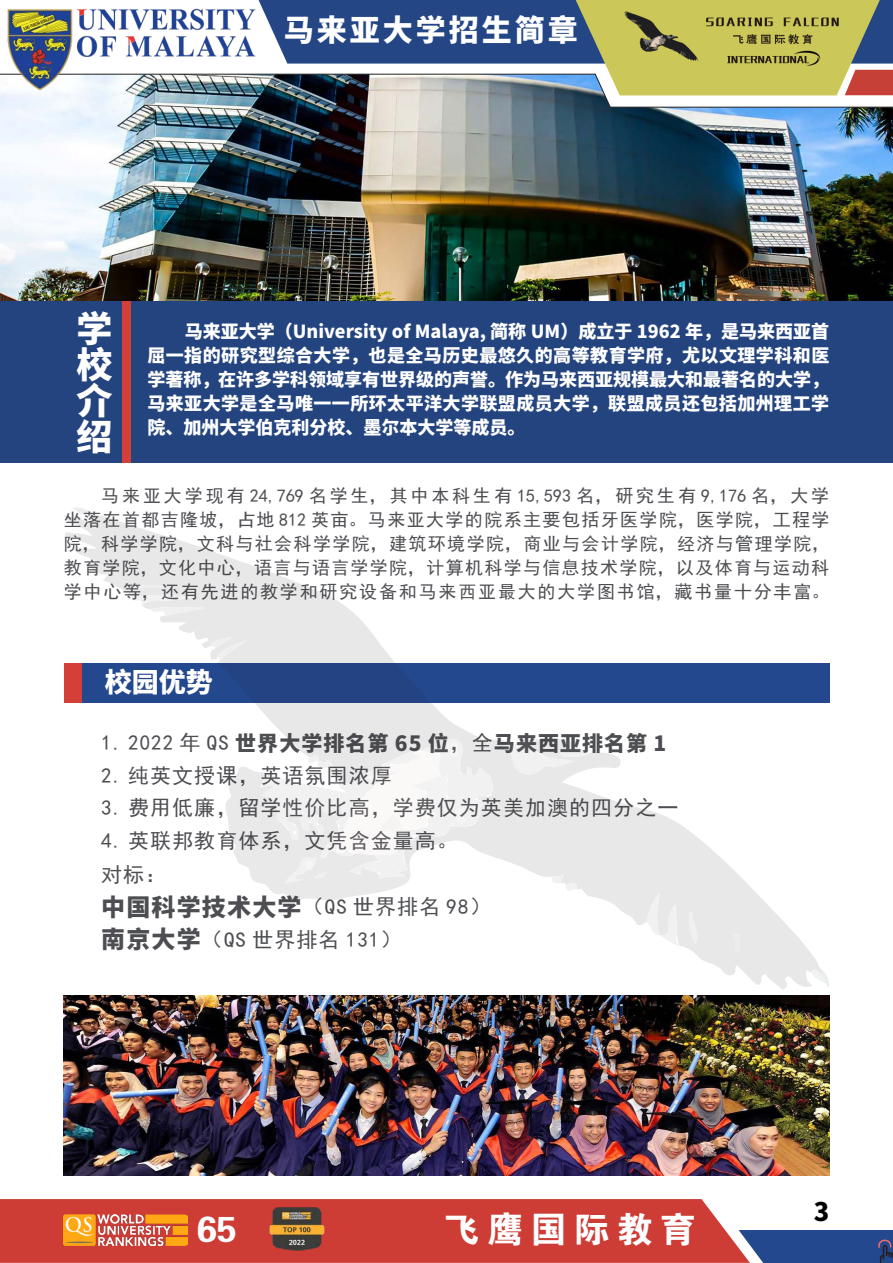
<style>
.page{position:relative;width:893px;height:1263px;background:#fff}
.page>*{position:absolute;margin:0;border:0;box-sizing:border-box;transform-origin:0 0}
.t1{font:36.15px "FZDHTK GBK1 0";color:#fff}
.t2{font:36px "FZDHTK GBK1 0";letter-spacing:.2em;color:#fff}
.t3{font:800 36px/36px "Source Han Sans SC";color:#fff;text-align:justify}
.t4{font:800 30px "Source Han Sans SC";letter-spacing:.1em;color:#fff}
.t5{font:800 27px "Source Han Sans SC";color:#fff}
.t6{font:800 25.5px "Source Han Sans SC";color:#000}
.t7{font:21px "Sim Hei";letter-spacing:.05em;color:#4d4e52}
.t8{font:800 21px "Source Han Sans SC";letter-spacing:.05em;color:#4d4e52}
.t9{font:18px/24px "Sim Hei";letter-spacing:.1em;color:#4d4e52;text-align:justify}
.t10{font:800 18px/24px "Source Han Sans SC";letter-spacing:.025em;color:#fff;text-align:justify}
.s1{font-family:"Sim Hei";font-weight:400}
.s2{font-family:"Source Han Sans SC";font-weight:800;font-size:24px}
</style>
<div class="page">
<img style="left:0;top:108px;width:893px;height:193px">
<svg style="left:0;top:0;width:893px;height:108px"></svg>
<div style="left:0;top:301px;width:893px;height:162px;background:#24447f"></div>
<img style="left:64px;top:995px;width:765px;height:181px">
<div style="left:122px;top:301px;width:9px;height:162px;background:#d43f37"></div>
<img style="left:6px;top:0;width:250px;height:111px">
<svg style="left:259px;top:0;width:634px;height:95px;background:#728089"></svg>
<div style="left:0;top:1199px;width:739px;height:64px;background:#cd3c35"></div>
<img style="left:64px;top:1214px;width:124px;height:31px">
<svg style="left:739px;top:1230px;width:154px;height:33px;background:#355290"></svg>
<img style="left:268px;top:1201px;width:58px;height:56px">
<img style="left:617px;top:5px;width:228px;height:66px">
<svg style="left:64px;top:514px;width:759px;height:476px"></svg>
<svg style="left:502px;top:739px;width:89px;height:37px"></svg>
<svg style="left:646px;top:893px;width:34px;height:53px"></svg>
<svg style="left:130px;top:595px;width:76px;height:21px"></svg>
<svg style="left:73px;top:507px;width:21px;height:11px"></svg>
<svg style="left:211px;top:637px;width:36px;height:24px"></svg>
<svg style="left:550px;top:874px;width:27px;height:22px"></svg>
<svg style="left:811px;top:968px;width:18px;height:19px"></svg>
<svg style="left:687px;top:911px;width:16px;height:33px"></svg>
<svg style="left:728px;top:933px;width:13px;height:20px"></svg>
<svg style="left:135px;top:584px;width:31px;height:5px"></svg>
<svg style="left:223px;top:737px;width:271px;height:166px"></svg>
<p class="t4" style="left:284px;top:13px;width:295px">马来亚大学招生简章</p>
<p class="t3" style="left:76px;top:312px;width:37px">学校介绍</p>
<p class="t10" style="left:147px;top:320px;width:683px;text-indent:38px">马来亚大学（University of Malaya, 简称 UM）成立于 1962 年，是马来西亚首屈一指的研究型综合大学，也是全马历史最悠久的高等教育学府，尤以文理学科和医学著称，在许多学科领域享有世界级的声誉。作为马来西亚规模最大和最著名的大学，马来亚大学是全马唯一一所环太平洋大学联盟成员大学，联盟成员还包括加州理工学院、加州大学伯克利分校、墨尔本大学等成员。</p>
<p class="t9" style="left:64px;top:484px;width:767px;text-indent:38px">马来亚大学现有 24,769 名学生，其中本科生有 15,593 名，研究生有 9,176 名，大学坐落在首都吉隆坡，占地 812 英亩。马来亚大学的院系主要包括牙医学院，医学院，工程学院，科学学院，文科与社会科学学院，建筑环境学院，商业与会计学院，经济与管理学院，教育学院，文化中心，语言与语言学学院，计算机科学与信息技术学院，以及体育与运动科学中心等，还有先进的教学和研究设备和马来西亚最大的大学图书馆，藏书量十分丰富。</p>
<p class="t5" style="left:105px;top:666px;width:110px">校园优势</p>
<p class="t8" style="left:101px;top:731px;width:567px"><span class="s1">1. 2022 年 QS</span> 世界大学排名第 65 位<span class="s1">，全</span>马来西亚排名第 1</p>
<p class="t7" style="left:101px;top:765px;width:292px">2. 纯英文授课，英语氛围浓厚</p>
<p class="t7" style="left:101px;top:797px;width:579px">3. 费用低廉，留学性价比高，学费仅为英美加澳的四分之一</p>
<p class="t7" style="left:101px;top:830px;width:358px">4. 英联邦教育体系，文凭含金量高。</p>
<p class="t7" style="left:101px;top:864px;width:67px">对标：</p>
<p class="t7" style="left:101px;top:896px;width:391px"><span class="s2">中国科学技术大学</span>（QS 世界排名 98）</p>
<p class="t7" style="left:101px;top:929px;width:302px"><span class="s2">南京大学</span>（QS 世界排名 131）</p>
<p class="t1" style="left:197px;top:1209px;width:42px">65</p>
<p class="t2" style="left:444px;top:1209px;width:253px">飞鹰国际教育</p>
<p class="t6" style="left:814px;top:1198px;width:17px">3</p>
</div>
